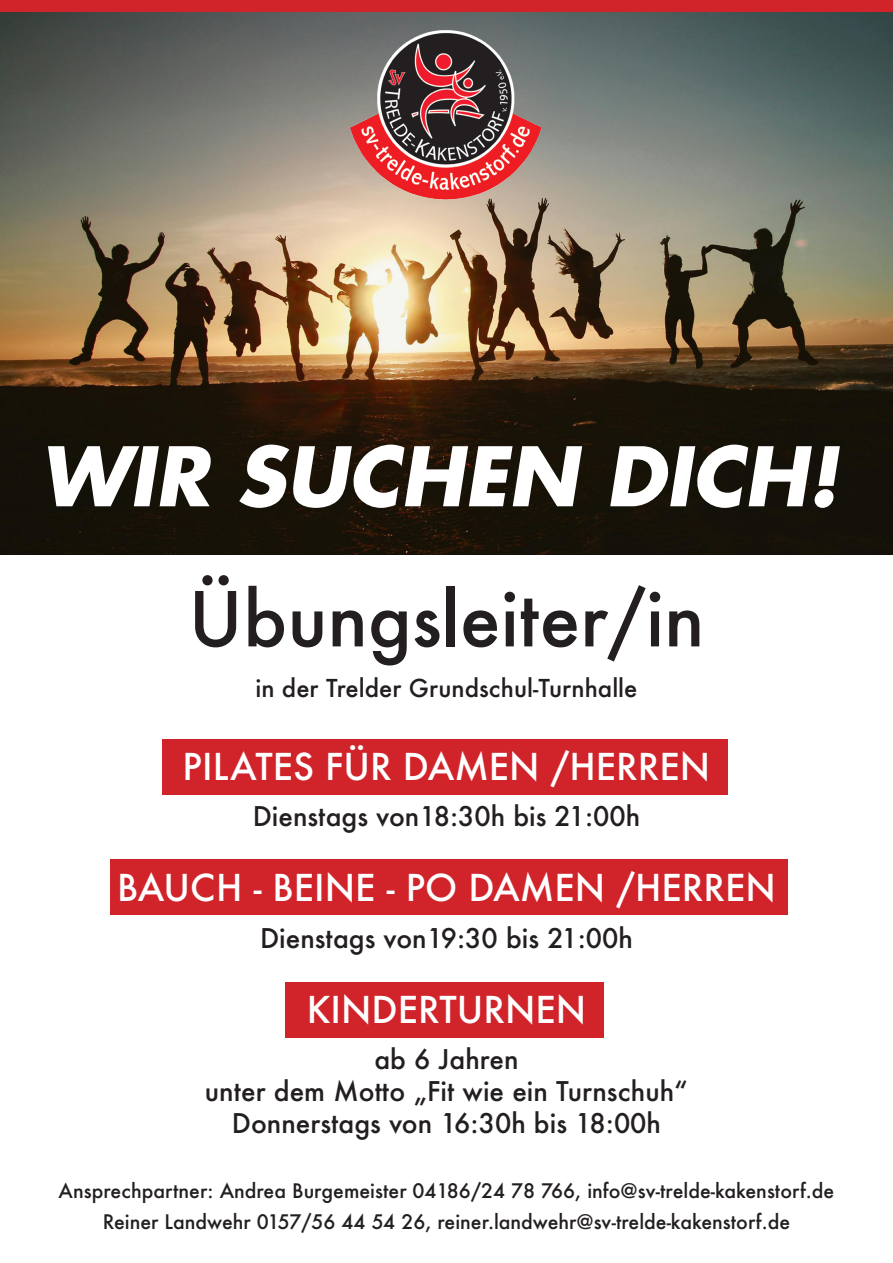
<style>
.page{position:relative;width:893px;height:1263px;background:#fff}
.page>*{position:absolute;margin:0;border:0;box-sizing:border-box;transform-origin:0 0}
.t1{font:italic 700 79.65px "Futura";color:#fff}
.t2{font:500 73.5px "Futura";color:#231f20}
.t3{font:500 36px "Futura";color:#fff}
.t4{font:500 26.4px "Futura";color:#231f20}
.t5{font:500 24px "Futura";color:#231f20}
.t6{font:500 19.5px "Futura";color:#231f20}
</style>
<div class="page">
<div style="left:285px;top:982px;width:319px;height:55px;background:#d1232a"></div>
<div style="left:111px;top:859px;width:677px;height:55px;background:#d1232a"></div>
<div style="left:163px;top:739px;width:565px;height:56px;background:#d1232a"></div>
<img style="left:0;top:12px;width:893px;height:543px">
<img style="left:347px;top:12px;width:199px;height:198px">
<div style="left:0;top:0;width:893px;height:12px;background:#d1232a"></div>
<p class="t1" style="left:40px;top:421px;width:800px">WIR SUCHEN DICH!</p>
<p class="t2" style="left:188px;top:569px;width:517px">Übungsleiter/in</p>
<p class="t5" style="left:255px;top:671px;width:384px">in der Trelder Grundschul-Turnhalle</p>
<p class="t3" style="left:183px;top:741px;width:529px">PILATES FÜR DAMEN /HERREN</p>
<p class="t4" style="left:253px;top:798px;width:389px">Dienstags von18:30h bis 21:00h</p>
<p class="t3" style="left:117px;top:863px;width:660px">BAUCH - BEINE - PO DAMEN /HERREN</p>
<p class="t4" style="left:260px;top:920px;width:374px">Dienstags von19:30 bis 21:00h</p>
<p class="t3" style="left:307px;top:985px;width:281px">KINDERTURNEN</p>
<p class="t4" style="left:374px;top:1041px;width:146px">ab 6 Jahren</p>
<p class="t4" style="left:205px;top:1073px;width:485px">unter dem Motto „Fit wie ein Turnschuh“</p>
<p class="t4" style="left:232px;top:1105px;width:431px">Donnerstags von 16:30h bis 18:00h</p>
<p class="t6" style="left:59px;top:1177px;width:777px">Ansprechpartner: Andrea Burgemeister 04186/24 78 766, info@sv-trelde-kakenstorf.de</p>
<p class="t6" style="left:103px;top:1208px;width:689px">Reiner Landwehr 0157/56 44 54 26, reiner.landwehr@sv-trelde-kakenstorf.de</p>
</div>
